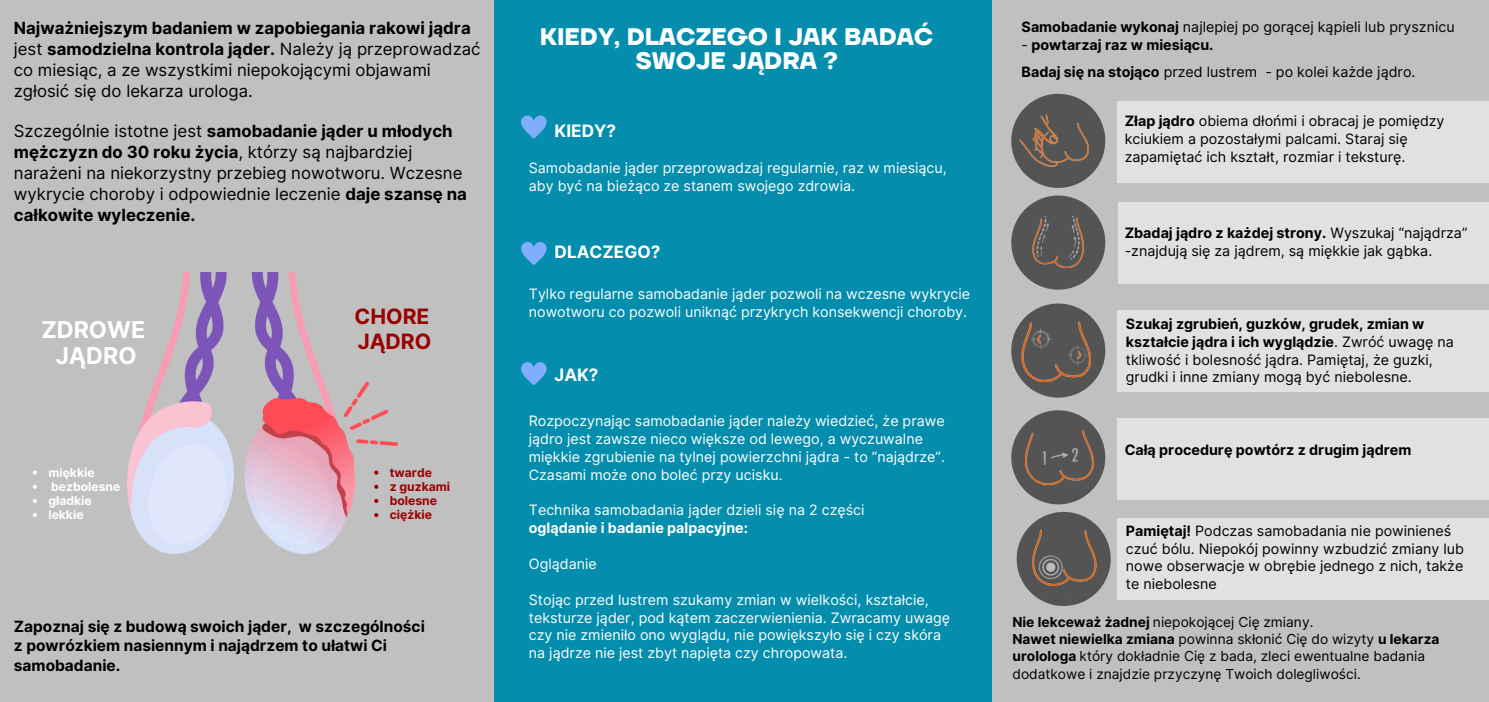
<style>
.page{position:relative;width:1489px;height:702px;background:#fff}
.page>*{position:absolute;margin:0;border:0;box-sizing:border-box;transform-origin:0 0}
.t1{font:700 23.75px/24.5px "TT Firs Neue";color:#fff;text-align:center}
.t2{font:700 23.25px/26.2px "Inter";color:#fff;text-align:center}
.t3{font:700 21.25px/24.8px "Inter";color:#9a0000}
.t4{font:700 17px "Inter";color:#fff}
.t5{font:16.75px/21px "Inter";color:#000}
.t6{font:700 15.5px/19.2px "Inter";color:#000}
.t7{font:14.25px/17.8px "Inter";color:#fff}
.t8{font:14.25px/17.8px "Inter";color:#000}
.t9{font:700 14.25px/17.8px "Inter";color:#000}
.t10{font:700 14.25px "Inter";color:#fff}
.t11{font:13.75px/17.2px "Inter";color:#000}
.t12{font:700 12px "Inter";color:#fff}
.t13{font:700 12px "Inter";color:#9a0000}
.s1{font-weight:700}
.s2{font-weight:400}
</style>
<div class="page">
<div style="left:0;top:0;width:1489px;height:701px;background:#c0c0c0"></div>
<div style="left:494px;top:0;width:498px;height:701px;background:#048dac"></div>
<svg style="left:521px;top:115px;width:26px;height:23px"></svg>
<svg style="left:521px;top:242px;width:26px;height:22px"></svg>
<svg style="left:521px;top:362px;width:26px;height:22px"></svg>
<img style="left:127px;top:272px;width:270px;height:281px">
<div style="left:1011px;top:94px;width:94px;height:94px;background:#545454;border-radius:50%"></div>
<div style="left:1011px;top:195px;width:94px;height:94px;background:#545454;border-radius:50%"></div>
<div style="left:1011px;top:303px;width:94px;height:94px;background:#545454;border-radius:50%"></div>
<div style="left:1011px;top:410px;width:94px;height:94px;background:#545454;border-radius:50%"></div>
<div style="left:1017px;top:511px;width:94px;height:94px;background:#545454;border-radius:50%"></div>
<img style="left:1011px;top:93px;width:95px;height:79px">
<div style="left:1116px;top:310px;width:372px;height:81px;background:#e1e1e1"></div>
<div style="left:1116px;top:418px;width:372px;height:81px;background:#e1e1e1"></div>
<img style="left:1011px;top:195px;width:88px;height:79px">
<img style="left:1011px;top:287px;width:106px;height:100px">
<img style="left:1011px;top:417px;width:106px;height:75px">
<div style="left:1116px;top:518px;width:372px;height:81px;background:#e1e1e1"></div>
<img style="left:1016px;top:513px;width:101px;height:81px">
<div style="left:1116px;top:101px;width:372px;height:81px;background:#e1e1e1"></div>
<div style="left:1118px;top:202px;width:370px;height:81px;background:#e1e1e1"></div>
<svg style="left:33px;top:470px;width:4px;height:4px"></svg>
<svg style="left:33px;top:484px;width:4px;height:4px"></svg>
<svg style="left:33px;top:499px;width:4px;height:3px"></svg>
<svg style="left:33px;top:513px;width:4px;height:4px"></svg>
<svg style="left:374px;top:470px;width:4px;height:4px"></svg>
<svg style="left:374px;top:484px;width:4px;height:4px"></svg>
<svg style="left:374px;top:498px;width:4px;height:4px"></svg>
<svg style="left:374px;top:513px;width:4px;height:4px"></svg>
<h1 class="t5" style="left:14px;top:18px;width:468px"><span class="s1">Najważniejszym badaniem w zapobiegania rakowi jądra </span>jest <span class="s1">samodzielna kontrola jąder.</span> Należy ją przeprowadzać co miesiąc, a ze wszystkimi niepokojącymi objawami zgłosić się do lekarza urologa.</h1>
<p class="t5" style="left:14px;top:121px;width:454px">Szczególnie istotne jest <span class="s1">samobadanie jąder u młodych mężczyzn do 30 roku życia</span>, którzy są najbardziej narażeni na niekorzystny przebieg nowotworu. Wczesne wykrycie choroby i odpowiednie leczenie <span class="s1">daje szansę na całkowite wyleczenie.</span></p>
<p class="t2" style="left:41px;top:316px;width:105px">ZDROWE<br>JĄDRO</p>
<p class="t12" style="left:48px;top:465px;width:48px">miękkie</p>
<p class="t12" style="left:51px;top:479px;width:71px">bezbolesne</p>
<p class="t12" style="left:48px;top:493px;width:45px">gładkie</p>
<p class="t12" style="left:48px;top:507px;width:37px">lekkie</p>
<p class="t3" style="left:355px;top:304px;width:78px">CHORE<br>JĄDRO</p>
<p class="t13" style="left:390px;top:465px;width:44px">twarde</p>
<p class="t13" style="left:390px;top:479px;width:62px">z guzkami</p>
<p class="t13" style="left:390px;top:493px;width:49px">bolesne</p>
<p class="t13" style="left:390px;top:507px;width:44px">ciężkie</p>
<h6 class="t6" style="left:14px;top:616px;width:412px">Zapoznaj się z budową swoich jąder, w szczególności z powrózkiem nasiennym i najądrzem to ułatwi Ci samobadanie.</h6>
<p class="t1" style="left:540px;top:25px;width:395px">KIEDY, DLACZEGO I JAK BADAĆ<br>SWOJE JĄDRA ?</p>
<h5 class="t4" style="left:555px;top:120px;width:63px">KIEDY?</h5>
<p class="t7" style="left:529px;top:159px;width:419px">Samobadanie jąder przeprowadzaj regularnie, raz w miesiącu,</p>
<p class="t7" style="left:529px;top:177px;width:328px">aby być na bieżąco ze stanem swojego zdrowia.</p>
<p class="t4" style="left:555px;top:242px;width:107px">DLACZEGO?</p>
<h5 class="t7" style="left:529px;top:285px;width:443px">Tylko regularne samobadanie jąder pozwoli na wczesne wykrycie nowotworu co pozwoli uniknąć przykrych konsekwencji choroby.</h5>
<h2 class="t4" style="left:555px;top:364px;width:45px">JAK?</h2>
<p class="t7" style="left:529px;top:412px;width:418px">Rozpoczynając samobadanie jąder należy wiedzieć, że prawe jądro jest zawsze nieco większe od lewego, a wyczuwalne miękkie zgrubienie na tylnej powierzchni jądra - to “najądrze”.<br>Czasami może ono boleć przy ucisku.</p>
<p class="t7" style="left:529px;top:501px;width:337px">Technika samobadania jąder dzieli się na 2 części</p>
<p class="t10" style="left:529px;top:519px;width:221px">oglądanie i badanie palpacyjne:</p>
<p class="t7" style="left:529px;top:554px;width:69px">Oglądanie</p>
<p class="t7" style="left:529px;top:590px;width:423px">Stojąc przed lustrem szukamy zmian w wielkości, kształcie, teksturze jąder, pod kątem zaczerwienienia. Zwracamy uwagę czy nie zmieniło ono wyglądu, nie powiększyło się i czy skóra na jądrze nie jest zbyt napięta czy chropowata.</p>
<h3 class="t8" style="left:1021px;top:18px;width:434px"><span class="s1">Samobadanie wykonaj</span> najlepiej po gorącej kąpieli lub prysznicu</h3>
<h3 class="t9" style="left:1021px;top:36px;width:193px"><span class="s2">-</span> powtarzaj raz w miesiącu.</h3>
<p class="t8" style="left:1021px;top:63px;width:395px"><span class="s1">Badaj się na stojąco</span> przed lustrem - po kolei każde jądro.</p>
<p class="t8" style="left:1125px;top:112px;width:321px"><span class="s1">Złap jądro</span> obiema dłońmi i obracaj je pomiędzy kciukiem a pozostałymi palcami. Staraj się zapamiętać ich kształt, rozmiar i teksturę.</p>
<p class="t9" style="left:1125px;top:224px;width:344px">Zbadaj jądro z każdej strony. <span class="s2">Wyszukaj “najądrza”</span></p>
<p class="t8" style="left:1125px;top:242px;width:309px">-znajdują się za jądrem, są miękkie jak gąbka.</p>
<h3 class="t9" style="left:1126px;top:314px;width:329px">Szukaj zgrubień, guzków, grudek, zmian w kształcie jądra i ich wyglądzie<span class="s2">. Zwróć uwagę na tkliwość i bolesność jądra. Pamiętaj, że guzki,</span></h3>
<p class="t8" style="left:1126px;top:368px;width:287px">grudki i inne zmiany mogą być niebolesne.</p>
<p class="t9" style="left:1125px;top:441px;width:288px">Całą procedurę powtórz z drugim jądrem</p>
<p class="t8" style="left:1126px;top:521px;width:339px"><span class="s1">Pamiętaj!</span> Podczas samobadania nie powinieneś czuć bólu. Niepokój powinny wzbudzić zmiany lub nowe obserwacje w obrębie jednego z nich, także te niebolesne</p>
<p class="t11" style="left:1012px;top:613px;width:302px"><span class="s1">Nie lekceważ żadnej</span> niepokojącej Cię zmiany.</p>
<p class="t11" style="left:1012px;top:630px;width:429px"><span class="s1">Nawet niewielka zmiana</span> powinna skłonić Cię do wizyty <span class="s1">u lekarza urolologa</span> który dokładnie Cię z bada, zleci ewentualne badania dodatkowe i znajdzie przyczynę Twoich dolegliwości.</p>
</div>
